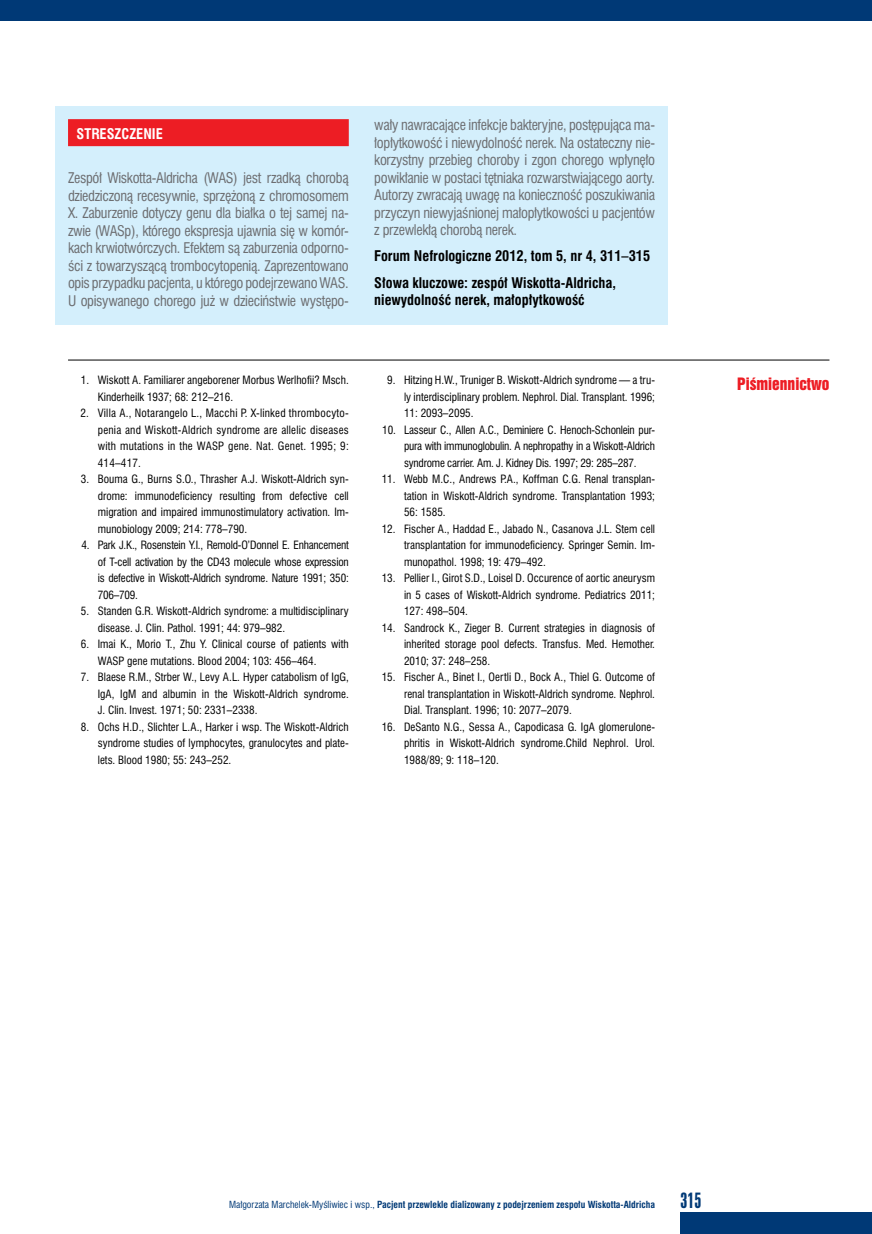
<style>
.page{position:relative;width:872px;height:1234px;background:#fff}
.page>*{position:absolute;margin:0;border:0;box-sizing:border-box;transform-origin:0 0}
.t1{font:18px "Swis 924 PL";color:#003976}
.t2{font:14.25px "Swis 921 PL";color:#ed1d24}
.t3{font:13.5px/17.5px "Swis 721 Cn PL";letter-spacing:-.025em;color:#6d6e71;text-align:justify}
.t4{font:700 13.5px/26.1px "Swis 721 Cn PL";color:#000}
.t5{font:700 13.5px "Swis 721 Cn PL";color:#fff}
.t6{font:10.5px/16.5px "Swis 721 Cn PL";color:#000;text-align:justify}
.t7{font:700 9px "Swis 721 Cn PL";color:#003976}
.s1{font-weight:400}
</style>
<div class="page">
<div style="left:680px;top:1212px;width:192px;height:21px;background:#003976"></div>
<div style="left:0;top:0;width:872px;height:21px;background:#003976"></div>
<div style="left:55px;top:106px;width:613px;height:219px;background:#d4effc"></div>
<div style="left:68px;top:119px;width:281px;height:27px;background:#ed1d24"></div>
<hr style="left:68px;top:359px;width:761px;height:1px;background:#000">
<p class="t5" style="left:77px;top:125px;width:88px">STRESZCZENIE</p>
<p class="t3" style="left:68px;top:169px;width:282px">Zespół Wiskotta-Aldricha (WAS) jest rzadką chorobą dziedziczoną recesywnie, sprzężoną z chromosomem X. Zaburzenie dotyczy genu dla białka o tej samej na&shy;zwie (WASp), którego ekspresja ujawnia się w komór&shy;kach krwiotwórczych. Efektem są zaburzenia odporno&shy;ści z towarzyszącą trombocytopenią. Zaprezentowano opis przypadku pacjenta, u którego podejrzewano WAS.<br>U opisywanego chorego już w dzieciństwie występo-</p>
<p class="t3" style="left:374px;top:116px;width:282px">wały nawracające infekcje bakteryjne, postępująca ma&shy;łopłytkowość i niewydolność nerek. Na ostateczny nie&shy;korzystny przebieg choroby i zgon chorego wpłynęło powikłanie w postaci tętniaka rozwarstwiającego aorty.<br>Autorzy zwracają uwagę na konieczność poszukiwania przyczyn niewyjaśnionej małopłytkowości u pacjentów z przewlekłą chorobą nerek.</p>
<p class="t4" style="left:374px;top:243px;width:277px">Forum Nefrologiczne 2012, tom 5, nr 4, 311–315<br>Słowa kluczowe: zespół Wiskotta-Aldricha,</p>
<p class="t4" style="left:374px;top:287px;width:212px">niewydolność nerek, małopłytkowość</p>
<p class="t6" style="left:98px;top:372px;width:252px;text-indent:-17px">1. Wiskott A. Familiarer angeborener Morbus Werlhofii? Msch.<br>Kinderheilk 1937; 68: 212–216.</p>
<p class="t6" style="left:98px;top:405px;width:252px;text-indent:-17px">2. Villa A., Notarangelo L., Macchi P. X-linked thrombocyto&shy;penia and Wiskott-Aldrich syndrome are allelic diseases with mutations in the WASP gene. Nat. Genet. 1995; 9:<br>414–417.</p>
<p class="t6" style="left:98px;top:471px;width:252px;text-indent:-17px">3. Bouma G., Burns S.O., Thrasher A.J. Wiskott-Aldrich syn&shy;drome: immunodeficiency resulting from defective cell migration and impaired immunostimulatory activation. Im&shy;munobiology 2009; 214: 778–790.</p>
<p class="t6" style="left:98px;top:537px;width:252px;text-indent:-16px">4. Park J.K., Rosenstein Y.I., Remold-O’Donnel E. Enhancement of T-cell activation by the CD43 molecule whose expression is defective in Wiskott-Aldrich syndrome. Nature 1991; 350:<br>706–709.</p>
<p class="t6" style="left:98px;top:603px;width:252px;text-indent:-17px">5. Standen G.R. Wiskott-Aldrich syndrome: a multidisciplinary disease. J. Clin. Pathol. 1991; 44: 979–982.</p>
<p class="t6" style="left:98px;top:636px;width:252px;text-indent:-17px">6. Imai K., Morio T., Zhu Y. Clinical course of patients with<br>WASP gene mutations. Blood 2004; 103: 456–464.</p>
<p class="t6" style="left:98px;top:669px;width:252px;text-indent:-17px">7. Blaese R.M., Strber W., Levy A.L. Hyper catabolism of IgG, IgA, IgM and albumin in the Wiskott-Aldrich syndrome.<br>J. Clin. Invest. 1971; 50: 2331–2338.</p>
<p class="t6" style="left:98px;top:718px;width:252px;text-indent:-17px">8. Ochs H.D., Slichter L.A., Harker i wsp. The Wiskott-Aldrich syndrome studies of lymphocytes, granulocytes and plate&shy;lets. Blood 1980; 55: 243–252.</p>
<p class="t6" style="left:404px;top:372px;width:252px;text-indent:-17px">9. Hitzing H.W., Truniger B. Wiskott-Aldrich syndrome — a tru&shy;ly interdisciplinary problem. Nephrol. Dial. Transplant. 1996; 11: 2093–2095.</p>
<p class="t6" style="left:404px;top:421px;width:252px;text-indent:-22px">10. Lasseur C., Allen A.C., Deminiere C. Henoch-Schonlein pur&shy;pura with immunoglobulin. A nephropathy in a Wiskott-Aldrich syndrome carrier. Am. J. Kidney Dis. 1997; 29: 285–287.</p>
<p class="t6" style="left:404px;top:471px;width:252px;text-indent:-22px">11. Webb M.C., Andrews P.A., Koffman C.G. Renal transplan&shy;tation in Wiskott-Aldrich syndrome. Transplantation 1993; 56: 1585.</p>
<p class="t6" style="left:404px;top:520px;width:252px;text-indent:-22px">12. Fischer A., Haddad E., Jabado N., Casanova J.L. Stem cell transplantation for immunodeficiency. Springer Semin. Im&shy;munopathol. 1998; 19: 479–492.</p>
<p class="t6" style="left:404px;top:570px;width:252px;text-indent:-22px">13. Pellier I., Girot S.D., Loisel D. Occurence of aortic aneurysm in 5 cases of Wiskott-Aldrich syndrome. Pediatrics 2011; 127: 498–504.</p>
<p class="t6" style="left:404px;top:619px;width:252px;text-indent:-22px">14. Sandrock K., Zieger B. Current strategies in diagnosis of inherited storage pool defects. Transfus. Med. Hemother.<br>2010; 37: 248–258.</p>
<p class="t6" style="left:404px;top:669px;width:252px;text-indent:-22px">15. Fischer A., Binet I., Oertli D., Bock A., Thiel G. Outcome of renal transplantation in Wiskott-Aldrich syndrome. Nephrol.<br>Dial. Transplant. 1996; 10: 2077–2079.</p>
<p class="t6" style="left:404px;top:718px;width:252px;text-indent:-22px">16. DeSanto N.G., Sessa A., Capodicasa G. IgA glomerulone&shy;phritis in Wiskott-Aldrich syndrome.Child Nephrol. Urol.<br>1988/89; 9: 118–120.</p>
<h2 class="t2" style="left:737px;top:373px;width:94px">Piśmiennictwo</h2>
<p class="t7" style="left:229px;top:1198px;width:427px"><span class="s1">Małgorzata Marchelek-Myśliwiec i wsp.,</span> Pacjent przewlekle dializowany z podejrzeniem zespołu Wiskotta-Aldricha</p>
<h1 class="t1" style="left:680px;top:1187px;width:22px">315</h1>
</div>
